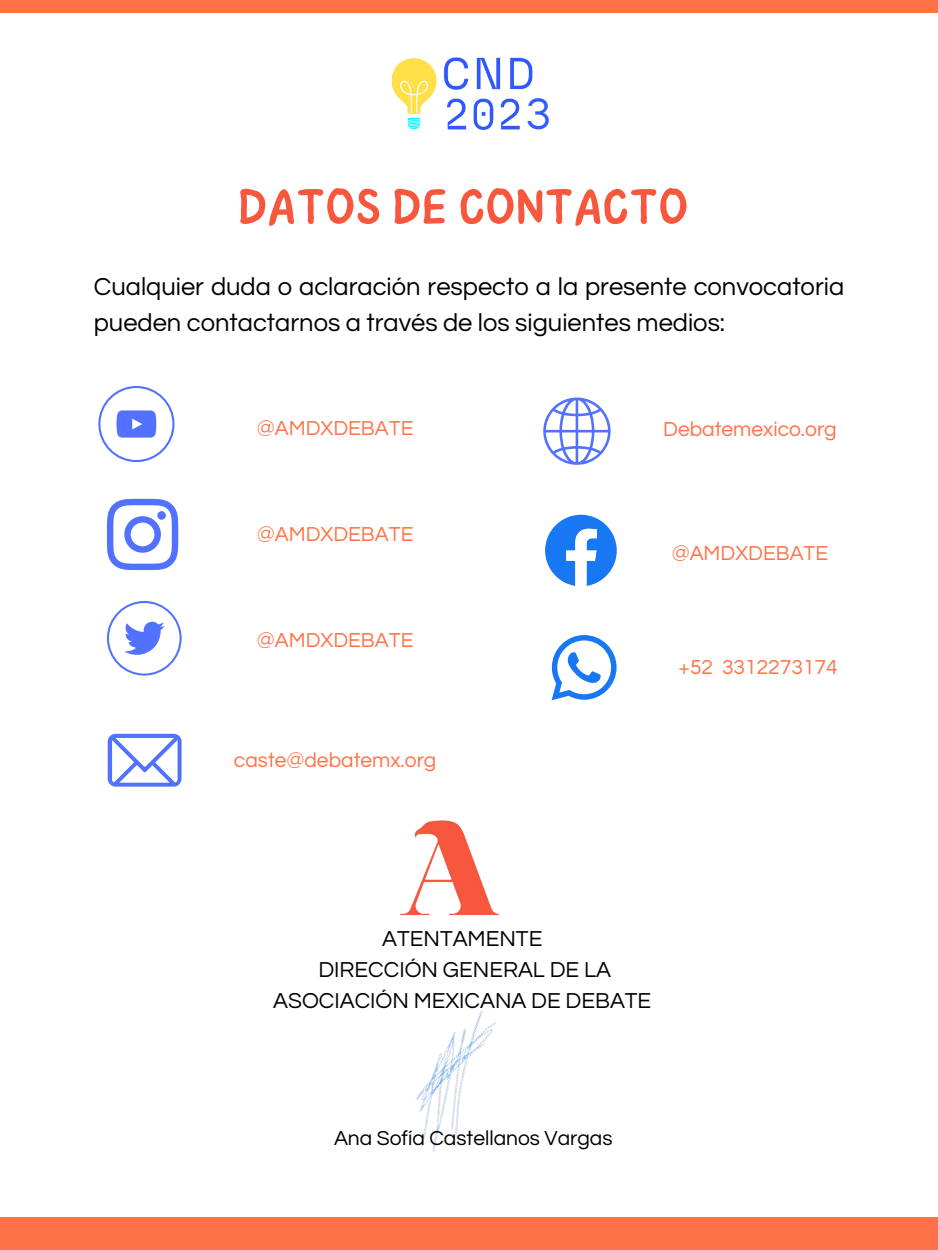
<style>
.page{position:relative;width:938px;height:1250px;background:#fff}
.page>*{position:absolute;margin:0;border:0;box-sizing:border-box;transform-origin:0 0}
.t1{font:500 50px "Childos Arabic";color:#f7573d}
.t2{font:46px "Questrial";color:#325bff}
.t3{font:25.5px/35.6px "Questrial";color:#000}
.t4{font:22.5px/31.1px "Questrial";color:#000;text-align:center}
.t5{font:21px "Questrial";color:#ff7247}
.t6{font:21px "Questrial";color:#000}
</style>
<div class="page">
<div style="left:0;top:1217px;width:937px;height:33px;background:#ff7247"></div>
<div style="left:0;top:0;width:937px;height:12px;background:#ff7247"></div>
<svg style="left:98px;top:386px;width:76px;height:76px"></svg>
<svg style="left:107px;top:499px;width:71px;height:71px"></svg>
<div style="left:157px;top:511px;width:9px;height:9px;background:#5271ff;border-radius:50%"></div>
<svg style="left:107px;top:601px;width:75px;height:75px"></svg>
<svg style="left:543px;top:397px;width:68px;height:68px"></svg>
<svg style="left:545px;top:515px;width:71px;height:71px"></svg>
<svg style="left:551px;top:635px;width:65px;height:65px"></svg>
<svg style="left:108px;top:734px;width:73px;height:53px"></svg>
<img style="left:400px;top:820px;width:99px;height:96px">
<img style="left:415px;top:1011px;width:81px;height:142px">
<img style="left:393px;top:58px;width:140px;height:72px">
<p class="t2" style="left:525px;top:92px;width:27px">3</p>
<p class="t1" style="left:238px;top:172px;width:452px">DATOS DE CONTACTO</p>
<p class="t3" style="left:94px;top:270px;width:751px">Cualquier duda o aclaración respecto a la presente convocatoria pueden contactarnos a través de los siguientes medios:</p>
<p class="t5" style="left:257px;top:417px;width:158px">@AMDXDEBATE</p>
<p class="t5" style="left:257px;top:523px;width:158px">@AMDXDEBATE</p>
<p class="t5" style="left:257px;top:630px;width:158px">@AMDXDEBATE</p>
<p class="t5" style="left:234px;top:749px;width:204px">caste@debatemx.org</p>
<p class="t5" style="left:663px;top:419px;width:175px">Debatemexico.org</p>
<p class="t5" style="left:671px;top:543px;width:158px">@AMDXDEBATE</p>
<p class="t5" style="left:678px;top:657px;width:161px">+52 3312273174</p>
<p class="t4" style="left:382px;top:923px;width:162px">ATENTAMENTE</p>
<p class="t4" style="left:273px;top:955px;width:379px">DIRECCIÓN GENERAL DE LA<br>ASOCIACIÓN MEXICANA DE DEBATE</p>
<p class="t6" style="left:334px;top:1127px;width:280px">Ana Sofía Castellanos Vargas</p>
</div>
